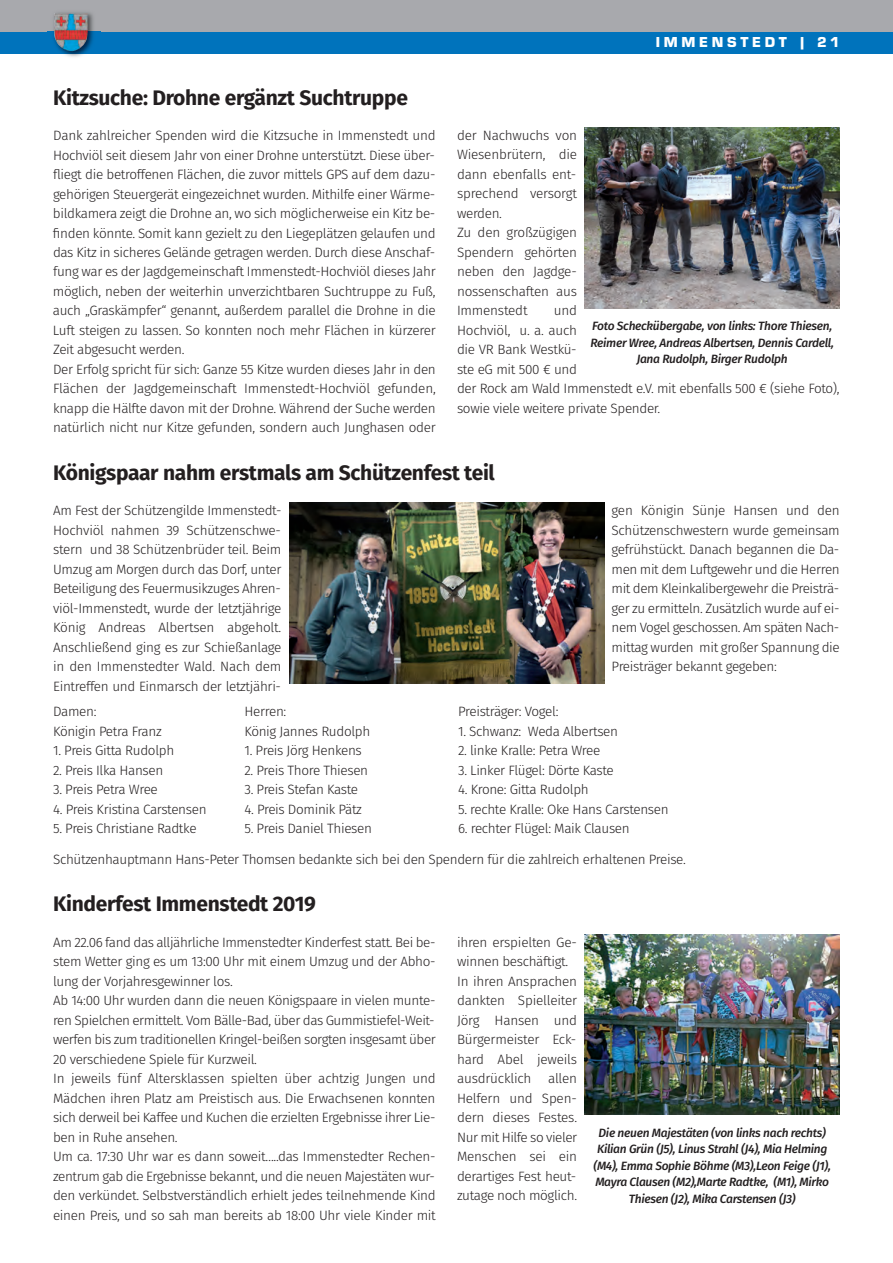
<style>
.page{position:relative;width:893px;height:1263px;background:#fff}
.page>*{position:absolute;margin:0;border:0;box-sizing:border-box;transform-origin:0 0}
.t1{font:700 21px "Fira Sans";letter-spacing:-.015em;color:#231f20}
.t2{font:15px "Eurostile T Blac";letter-spacing:.25em;color:#fff}
.t3{font:300 13.5px/19.5px "Fira Sans";letter-spacing:-.025em;color:#231f20}
.t4{font:italic 500 12px/16.5px "Fira Sans";letter-spacing:-.025em;color:#231f20;text-align:center}
</style>
<div class="page">
<div style="left:0;top:0;width:893px;height:43px;background:#a8a9ad"></div>
<div style="left:0;top:32px;width:893px;height:21px;background:#0073bc"></div>
<img style="left:48px;top:12px;width:52px;height:45px">
<img style="left:54px;top:13px;width:34px;height:38px">
<img style="left:585px;top:128px;width:255px;height:180px">
<img style="left:289px;top:503px;width:315px;height:180px">
<img style="left:585px;top:934px;width:255px;height:181px">
<h1 class="t1" style="left:53px;top:80px;width:356px">Kitzsuche: Drohne ergänzt Suchtruppe</h1>
<p class="t2" style="left:656px;top:33px;width:186px">IMMENSTEDT | 21</p>
<p class="t3" style="left:53px;top:126px;width:384px">Dank zahlreicher Spenden wird die Kitzsuche in Immenstedt und Hochviöl seit diesem Jahr von einer Drohne unterstützt. Diese über&shy;fliegt die betroffenen Flächen, die zuvor mittels GPS auf dem dazu&shy;gehörigen Steuergerät eingezeichnet wurden. Mithilfe einer Wärme&shy;bildkamera zeigt die Drohne an, wo sich möglicherweise ein Kitz be&shy;finden könnte. Somit kann gezielt zu den Liegeplätzen gelaufen und das Kitz in sicheres Gelände getragen werden. Durch diese Anschaf&shy;fung war es der Jagdgemeinschaft Immenstedt-Hochviöl dieses Jahr möglich, neben der weiterhin unverzichtbaren Suchtruppe zu Fuß, auch „Graskämpfer“ genannt, außerdem parallel die Drohne in die Luft steigen zu lassen. So konnten noch mehr Flächen in kürzerer Zeit abgesucht werden.<br>Der Erfolg spricht für sich: Ganze 55 Kitze wurden dieses Jahr in den Flächen der Jagdgemeinschaft Immenstedt-Hochviöl gefunden, knapp die Hälfte davon mit der Drohne. Während der Suche werden natürlich nicht nur Kitze gefunden, sondern auch Junghasen oder</p>
<p class="t3" style="left:457px;top:125px;width:122px">der Nachwuchs von<br>Wiesenbrütern, die dann ebenfalls ent&shy;sprechend versorgt werden.<br>Zu den großzügigen<br>Spendern gehörten neben den Jagdge&shy;nossenschaften aus<br>Immenstedt</p>
<p class="t3" style="left:457px;top:301px;width:384px;text-indent:97px">und<br>Hochviöl, u. a. auch<br>die VR Bank Westkü-<br>ste eG mit 500 € und<br>der Rock am Wald Immenstedt e.V. mit ebenfalls 500 € (siehe Foto), sowie viele weitere private Spender.</p>
<p class="t4" style="left:590px;top:317px;width:245px">Foto Scheckübergabe, von links: Thore Thiesen,<br>Reimer Wree, Andreas Albertsen, Dennis Cardell,<br>Jana Rudolph, Birger Rudolph</p>
<h1 class="t1" style="left:53px;top:455px;width:443px">Königspaar nahm erstmals am Schützenfest teil</h1>
<p class="t3" style="left:53px;top:501px;width:230px;text-align:justify">Am Fest der Schützengilde Immenstedt-Hochviöl nahmen 39 Schützenschwe&shy;stern und 38 Schützenbrüder teil. Beim Umzug am Morgen durch das Dorf, unter Beteiligung des Feuermusikzuges Ahren&shy;viöl-Immenstedt, wurde der letztjährige König Andreas Albertsen abgeholt.<br>Anschließend ging es zur Schießanlage in den Immenstedter Wald. Nach dem Eintreffen und Einmarsch der letztjähri-</p>
<p class="t3" style="left:612px;top:501px;width:230px;text-align:justify">gen Königin Sünje Hansen und den Schützenschwestern wurde gemeinsam gefrühstückt. Danach begannen die Da&shy;men mit dem Luftgewehr und die Herren mit dem Kleinkalibergewehr die Preisträ&shy;ger zu ermitteln. Zusätzlich wurde auf ei&shy;nem Vogel geschossen. Am späten Nach&shy;mittag wurden mit großer Spannung die Preisträger bekannt gegeben:</p>
<p class="t3" style="left:53px;top:702px;width:45px">Damen:</p>
<p class="t3" style="left:244px;top:702px;width:43px">Herren:</p>
<p class="t3" style="left:458px;top:702px;width:102px">Preisträger: Vogel:</p>
<p class="t3" style="left:53px;top:721px;width:110px">Königin Petra Franz</p>
<p class="t3" style="left:244px;top:721px;width:127px">König Jannes Rudolph</p>
<p class="t3" style="left:458px;top:721px;width:161px">1. Schwanz: Weda Albertsen</p>
<p class="t3" style="left:53px;top:741px;width:123px">1. Preis Gitta Rudolph</p>
<p class="t3" style="left:244px;top:741px;width:119px">1. Preis Jörg Henkens</p>
<p class="t3" style="left:458px;top:741px;width:144px">2. linke Kralle: Petra Wree</p>
<p class="t3" style="left:53px;top:760px;width:112px">2. Preis Ilka Hansen</p>
<p class="t3" style="left:244px;top:760px;width:125px">2. Preis Thore Thiesen</p>
<p class="t3" style="left:458px;top:760px;width:157px">3. Linker Flügel: Dörte Kaste</p>
<p class="t3" style="left:53px;top:780px;width:106px">3. Preis Petra Wree</p>
<p class="t3" style="left:244px;top:780px;width:115px">3. Preis Stefan Kaste</p>
<p class="t3" style="left:458px;top:780px;width:132px">4. Krone: Gitta Rudolph</p>
<p class="t3" style="left:53px;top:799px;width:155px">4. Preis Kristina Carstensen</p>
<p class="t3" style="left:244px;top:799px;width:119px">4. Preis Dominik Pätz</p>
<p class="t3" style="left:458px;top:799px;width:212px">5. rechte Kralle: Oke Hans Carstensen</p>
<p class="t3" style="left:53px;top:819px;width:145px">5. Preis Christiane Radtke</p>
<p class="t3" style="left:244px;top:819px;width:129px">5. Preis Daniel Thiesen</p>
<p class="t3" style="left:458px;top:819px;width:173px">6. rechter Flügel: Maik Clausen</p>
<p class="t3" style="left:53px;top:849px;width:634px">Schützenhauptmann Hans-Peter Thomsen bedankte sich bei den Spendern für die zahlreich erhaltenen Preise.</p>
<h1 class="t1" style="left:53px;top:886px;width:264px">Kinderfest Immenstedt 2019</h1>
<p class="t3" style="left:53px;top:932px;width:384px">Am 22.06 fand das alljährliche Immenstedter Kinderfest statt. Bei be&shy;stem Wetter ging es um 13:00 Uhr mit einem Umzug und der Abho&shy;lung der Vorjahresgewinner los.<br>Ab 14:00 Uhr wurden dann die neuen Königspaare in vielen munte&shy;ren Spielchen ermittelt. Vom Bälle-Bad, über das Gummistiefel-Weit&shy;werfen bis zum traditionellen Kringel-beißen sorgten insgesamt über 20 verschiedene Spiele für Kurzweil.<br>In jeweils fünf Altersklassen spielten über achtzig Jungen und Mädchen ihren Platz am Preistisch aus. Die Erwachsenen konnten sich derweil bei Kaffee und Kuchen die erzielten Ergebnisse ihrer Lie&shy;ben in Ruhe ansehen.<br>Um ca. 17:30 Uhr war es dann soweit…..das Immenstedter Rechen&shy;zentrum gab die Ergebnisse bekannt, und die neuen Majestäten wur&shy;den verkündet. Selbstverständlich erhielt jedes teilnehmende Kind einen Preis, und so sah man bereits ab 18:00 Uhr viele Kinder mit</p>
<p class="t3" style="left:457px;top:932px;width:122px">ihren erspielten Ge&shy;winnen beschäftigt.<br>In ihren Ansprachen dankten Spielleiter<br>Jörg Hansen und<br>Bürgermeister Eck&shy;hard Abel jeweils ausdrücklich allen<br>Helfern und Spen&shy;dern dieses Festes.<br>Nur mit Hilfe so vieler<br>Menschen sei ein derartiges Fest heut&shy;zutage noch möglich.</p>
<p class="t4" style="left:594px;top:1124px;width:239px">Die neuen Majestäten (von links nach rechts)<br>Kilian Grün (J5), Linus Strahl (J4), Mia Helming (M4), Emma Sophie Böhme (M3),Leon Feige (J1), Mayra Clausen (M2),Marte Radtke, (M1), Mirko Thiesen (J2), Mika Carstensen (J3)</p>
</div>
